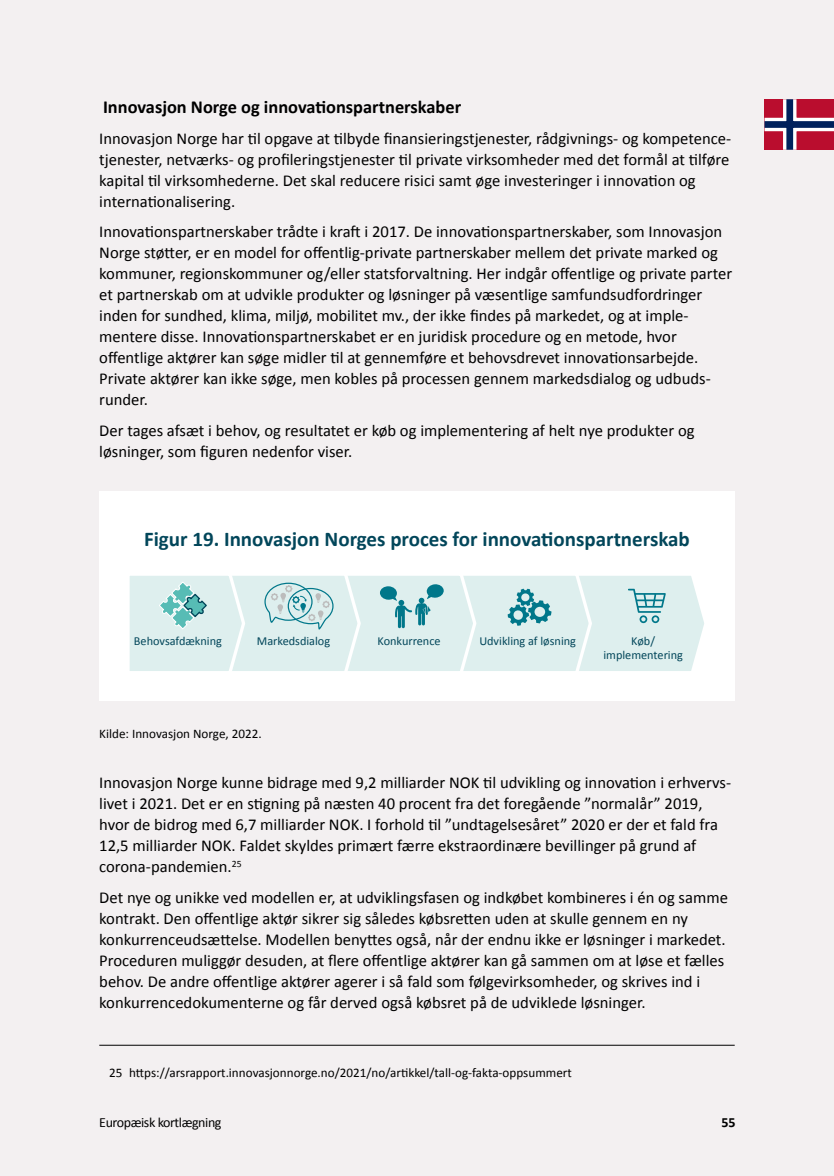
<style>
.page{position:relative;width:834px;height:1176px;background:#fff}
.page>*{position:absolute;margin:0;border:0;box-sizing:border-box;transform-origin:0 0}
.t1{font:700 21px "Calibri";color:#02465a}
.t2{font:700 18.38px "Calibri";color:#000}
.t3{font:16.62px/21px "Calibri 2";color:#000}
.t4{font:14px "Calibri";letter-spacing:-.03em;color:#000}
.t5{font:700 14px "Calibri";color:#000}
.t6{font:13.12px "Calibri 2";color:#000}
.t7{font:12.25px/14px "Calibri 2";color:#02465a;text-align:center}
.s1{font-family:"Calibri"}
</style>
<div class="page">
<div style="left:0;top:0;width:833px;height:1176px;background:#f3f0f1"></div>
<div style="left:99px;top:491px;width:635px;height:210px;background:#fff"></div>
<svg style="left:129px;top:576px;width:575px;height:95px;background:#d3e9e9"></svg>
<hr style="left:99px;top:1045px;width:635px;height:1px;background:#000">
<div style="left:764px;top:99px;width:69px;height:51px;background:#ba0d2e"></div>
<div style="left:764px;top:118px;width:69px;height:13px;background:#fff"></div>
<svg style="left:782px;top:99px;width:14px;height:51px"></svg>
<div style="left:764px;top:121px;width:69px;height:7px;background:#00215c"></div>
<div style="left:786px;top:99px;width:7px;height:51px;background:#00215c"></div>
<h3 class="t2" style="left:103px;top:95px;width:359px">Innovasjon Norge og innovationspartnerskaber</h3>
<p class="t3" style="left:99px;top:128px;width:633px">Innovasjon Norge har til opgave at tilbyde finansieringstjenester, rådgivnings- og kompetence&shy;tjenester, netværks- og profileringstjenester til private virksomheder med det formål at tilføre kapital til virksomhederne. Det skal reducere risici samt øge investeringer i innovation og internationalisering.</p>
<p class="t3" style="left:99px;top:221px;width:634px">Innovationspartnerskaber trådte i kraft i 2017. De innovationspartnerskaber, som Innovasjon Norge støtter, er en model for offentlig-private partnerskaber mellem det private marked og kommuner, regionskommuner og/eller statsforvaltning. Her indgår offentlige og private parter et partnerskab om at udvikle produkter og løsninger på væsentlige samfundsudfordringer inden for sundhed, klima, miljø, mobilitet mv., der ikke findes på markedet, og at imple&shy;mentere disse. Innovationspartnerskabet er en juridisk procedure og en metode, hvor offentlige aktører kan søge midler til at gennemføre et behovsdrevet innovationsarbejde.<br>Private aktører kan ikke søge, men kobles på processen gennem markedsdialog og udbuds&shy;<span class="s1">runder.</span></p>
<p class="t3" style="left:99px;top:420px;width:596px">Der tages afsæt i behov, og resultatet er køb og implementering af helt nye produkter og løsninger, som figuren nedenfor viser.</p>
<p class="t1" style="left:144px;top:526px;width:547px">Figur 19. Innovasjon Norges proces for innovationspartnerskab</p>
<p class="t7" style="left:134px;top:633px;width:90px">Behovsafdækning</p>
<p class="t7" style="left:257px;top:634px;width:75px">Markedsdialog</p>
<p class="t7" style="left:377px;top:634px;width:65px">Konkurrence</p>
<p class="t7" style="left:479px;top:634px;width:98px">Udvikling af løsning</p>
<p class="t7" style="left:603px;top:634px;width:81px">Køb/ implementering</p>
<p class="t6" style="left:99px;top:726px;width:164px">Kilde: Innovasjon Norge, 2022.</p>
<p class="t3" style="left:99px;top:772px;width:633px">Innovasjon Norge kunne bidrage med 9,2 milliarder NOK til udvikling og innovation i erhvervs&shy;livet i 2021. Det er en stigning på næsten 40 procent fra det foregående ”normalår” 2019, hvor de bidrog med 6,7 milliarder NOK. I forhold til ”undtagelsesåret” 2020 er der et fald fra 12,5 milliarder NOK. Faldet skyldes primært færre ekstraordinære bevillinger på grund af corona-pandemien.<sup>25</sup></p>
<p class="t3" style="left:99px;top:887px;width:630px">Det nye og unikke ved modellen er, at udviklingsfasen og indkøbet kombineres i én og samme kontrakt. Den offentlige aktør sikrer sig således købsretten uden at skulle gennem en ny konkurrenceudsættelse. Modellen benyttes også, når der endnu ikke er løsninger i markedet.<br>Proceduren muliggør desuden, at flere offentlige aktører kan gå sammen om at løse et fælles behov. De andre offentlige aktører agerer i så fald som følgevirksomheder, og skrives ind i konkurrencedokumenterne og får derved også købsret på de udviklede løsninger.</p>
<p class="t6" style="left:109px;top:1064px;width:464px">25 https://arsrapport.innovasjonnorge.no/2021/no/artikkel/tall-og-fakta-oppsummert</p>
<p class="t4" style="left:99px;top:1113px;width:124px">Europæisk kortlægning</p>
<p class="t5" style="left:721px;top:1113px;width:15px">55</p>
</div>
